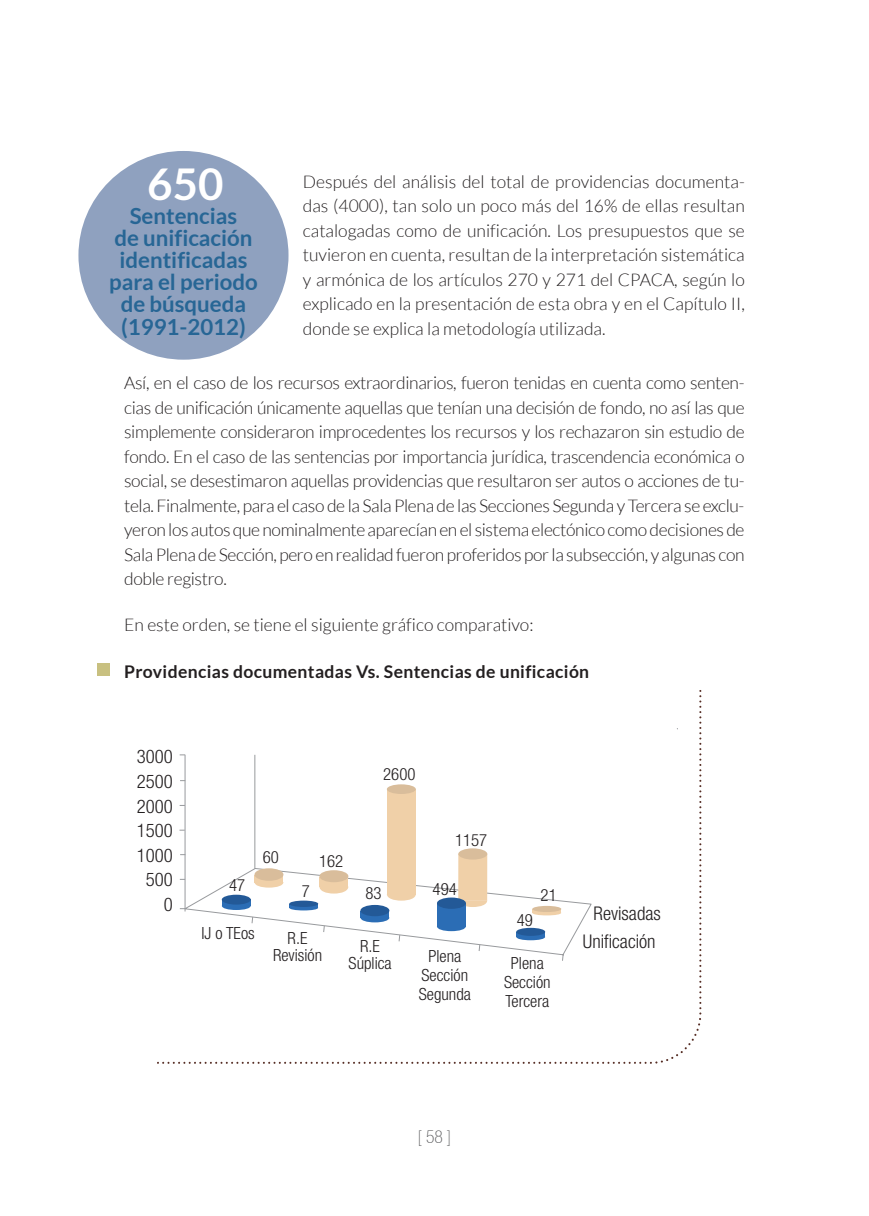
<style>
.page{position:relative;width:869px;height:1216px;background:#fff}
.page>*{position:absolute;margin:0;border:0;box-sizing:border-box;transform-origin:0 0}
.t1{font:700 43.75px "Lato";color:#fff}
.t2{font:700 22.22px/22.2px "Lato";color:#276695;text-align:center}
.t3{font:300 condensed 18.9px/27.7px "Helvetica Neue";color:#231f20;text-align:center}
.t4{font:300 condensed 18.72px/24.5px "Helvetica Neue";color:#231f20;text-align:right}
.t5{font:300 17.5px/24.5px "Lato";color:#231f20;text-align:justify}
.t6{font:700 17.5px "Lato";letter-spacing:.02em;color:#231f20}
.t7{font:17.5px "Context Reprise Thin Cond S Si Normal";color:#57585a}
.t8{font:300 condensed 16.8px/18.9px "Helvetica Neue";color:#231f20;text-align:center}
</style>
<div class="page">
<div style="left:78px;top:151px;width:210px;height:208px;background:#8fa1bf;border-radius:50%"></div>
<div style="left:97px;top:663px;width:12px;height:12px;background:#c8c080"></div>
<svg style="left:157px;top:690px;width:545px;height:374px"></svg>
<svg style="left:157px;top:728px;width:519px;height:294px"></svg>
<p class="t1" style="left:147px;top:159px;width:78px">650</p>
<p class="t2" style="left:109px;top:204px;width:150px">Sentencias<br>de unificación identificadas para el periodo de búsqueda (1991-2012)</p>
<p class="t5" style="left:303px;top:169px;width:443px">Después del análisis del total de providencias documenta&shy;das (4000), tan solo un poco más del 16% de ellas resultan catalogadas como de unificación. Los presupuestos que se tuvieron en cuenta, resultan de la interpretación sistemática y armónica de los artículos 270 y 271 del CPACA, según lo explicado en la presentación de esta obra y en el Capítulo II, donde se explica la metodología utilizada.</p>
<p class="t5" style="left:124px;top:371px;width:621px">Así, en el caso de los recursos extraordinarios, fueron tenidas en cuenta como senten&shy;cias de unificación únicamente aquellas que tenían una decisión de fondo, no así las que simplemente consideraron improcedentes los recursos y los rechazaron sin estudio de fondo. En el caso de las sentencias por importancia jurídica, trascendencia económica o social, se desestimaron aquellas providencias que resultaron ser autos o acciones de tu&shy;tela. Finalmente, para el caso de la Sala Plena de las Secciones Segunda y Tercera se exclu&shy;yeron los autos que nominalmente aparecían en el sistema electónico como decisiones de Sala Plena de Sección, pero en realidad fueron proferidos por la subsección, y algunas con doble registro.</p>
<p class="t5" style="left:124px;top:613px;width:411px">En este orden, se tiene el siguiente gráfico comparativo:</p>
<p class="t6" style="left:124px;top:661px;width:466px">Providencias documentadas Vs. Sentencias de unificación</p>
<p class="t4" style="left:137px;top:744px;width:37px">3000<br>2500<br>2000<br>1500<br>1000<br>500<br>0</p>
<p class="t8" style="left:383px;top:764px;width:34px">2600</p>
<p class="t8" style="left:229px;top:875px;width:18px">47</p>
<p class="t8" style="left:201px;top:923px;width:55px">IJ o TEos</p>
<p class="t8" style="left:263px;top:847px;width:18px">60</p>
<p class="t8" style="left:319px;top:851px;width:26px">162</p>
<p class="t8" style="left:301px;top:881px;width:10px">7</p>
<p class="t8" style="left:365px;top:883px;width:18px">83</p>
<p class="t8" style="left:455px;top:830px;width:34px">1157</p>
<p class="t8" style="left:432px;top:879px;width:26px">494</p>
<p class="t8" style="left:516px;top:910px;width:18px">49</p>
<p class="t8" style="left:540px;top:885px;width:18px">21</p>
<p class="t8" style="left:273px;top:929px;width:51px;line-height:16.8px">R.E<br>Revisión</p>
<p class="t8" style="left:348px;top:937px;width:45px;line-height:16.8px">R.E<br>Súplica</p>
<p class="t8" style="left:418px;top:946px;width:54px">Plena<br>Sección<br>Segunda</p>
<p class="t8" style="left:504px;top:953px;width:48px">Plena<br>Sección<br>Tercera</p>
<p class="t3" style="left:582px;top:899px;width:79px">Revisadas<br>Unificación</p>
<p class="t7" style="left:418px;top:1127px;width:34px">[ 58 ]</p>
</div>
